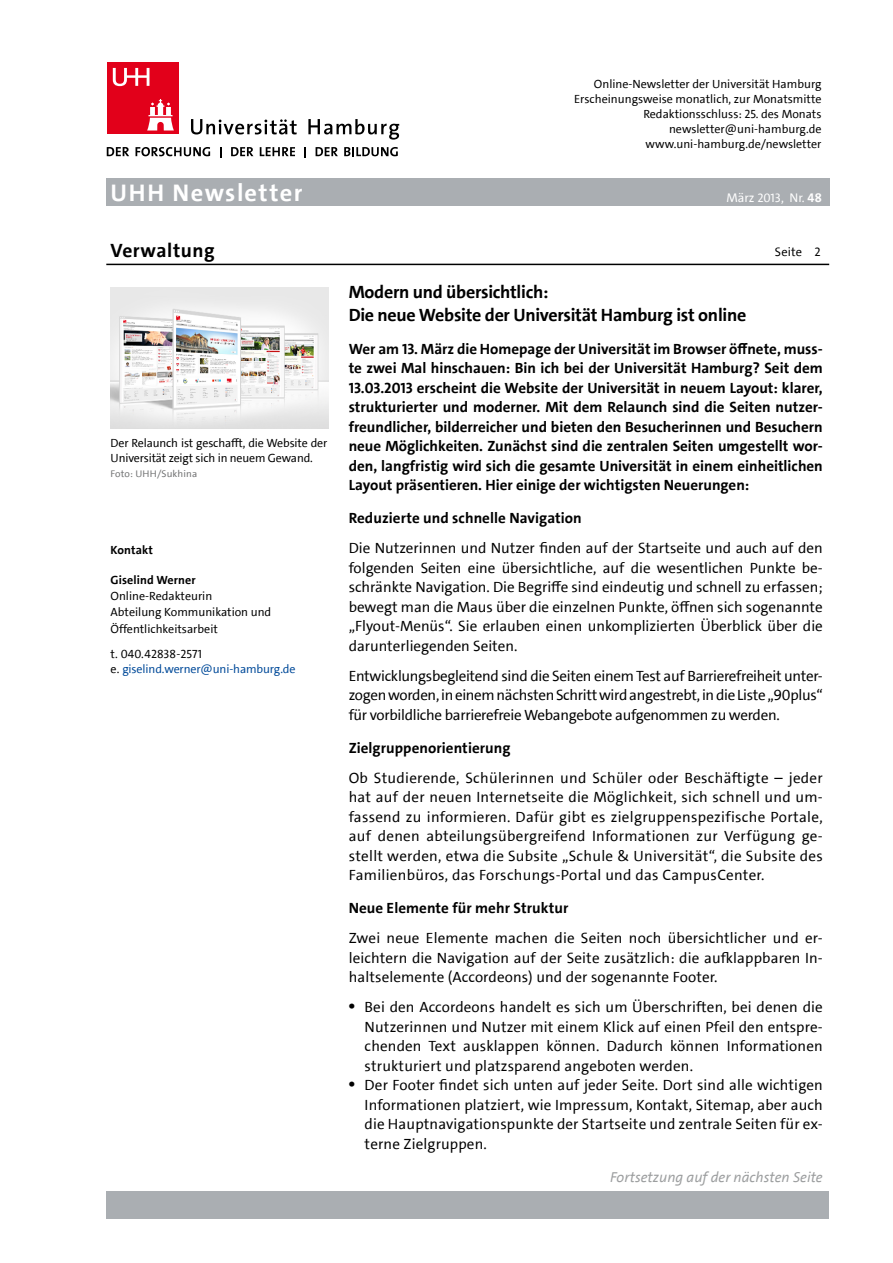
<style>
.page{position:relative;width:893px;height:1263px;background:#fff}
.page>*{position:absolute;margin:0;border:0;box-sizing:border-box;transform-origin:0 0}
.t1{font:700 24.3px "The Sans UHH";letter-spacing:.06em;color:#fff}
.t2{font:700 19.5px "The Sans UHH";letter-spacing:.03em;color:#000}
.t3{font:700 18px/22.5px "The Sans UHH";letter-spacing:-.015em;color:#000}
.t4{font:15px/19.5px "The Sans UHH";letter-spacing:.01em;color:#000;text-align:justify}
.t5{font:700 15px/19.5px "The Sans UHH";letter-spacing:.005em;color:#000;text-align:justify}
.t6{font:italic 14.55px "The Sans UHH";color:#9c9e9f}
.t7{font:12.75px "The Sans UHH";color:#fff}
.t8{font:12.3px "The Sans UHH";letter-spacing:.01em;color:#000}
.t9{font:12px/15px "The Sans UHH";color:#000}
.t10{font:12px/15px "The Sans UHH";letter-spacing:-.01em;color:#004a99}
.t11{font:700 12px "The Sans UHH";letter-spacing:.01em;color:#000}
.t12{font:9.75px "The Sans UHH";letter-spacing:.01em;color:#707172}
.s1{font-size:12.3px}
.s2{font-weight:700}
.s3{color:#000}
.s4{font-family:"Times";font-size:18px}
</style>
<div class="page">
<svg style="left:191px;top:119px;width:106px;height:15px"></svg>
<svg style="left:308px;top:119px;width:91px;height:21px"></svg>
<div style="left:107px;top:63px;width:72px;height:71px;background:#e2001a"></div>
<svg style="left:147px;top:99px;width:27px;height:31px"></svg>
<svg style="left:113px;top:68px;width:36px;height:18px"></svg>
<svg style="left:107px;top:147px;width:22px;height:9px"></svg>
<svg style="left:136px;top:147px;width:74px;height:9px"></svg>
<svg style="left:231px;top:147px;width:22px;height:9px"></svg>
<svg style="left:260px;top:147px;width:35px;height:9px"></svg>
<svg style="left:316px;top:147px;width:22px;height:9px"></svg>
<svg style="left:344px;top:147px;width:54px;height:9px"></svg>
<div style="left:106px;top:179px;width:723px;height:27px;background:#aaaeb2"></div>
<div style="left:106px;top:1191px;width:723px;height:27px;background:#aaaeb2"></div>
<hr style="left:106px;top:264px;width:723px;height:1px;background:#000">
<img style="left:111px;top:287px;width:217px;height:142px">
<p class="t9" style="left:574px;top:76px;width:249px;text-align:right">Online-Newsletter der Universität Hamburg Erscheinungsweise monatlich, zur Monatsmitte Redaktionsschluss: 25. des Monats newsletter@uni-hamburg.de www.uni-hamburg.de/newsletter</p>
<h1 class="t1" style="left:111px;top:177px;width:194px">UHH Newsletter</h1>
<p class="t7" style="left:726px;top:189px;width:97px">März <span class="s1">2013</span>, Nr. <span class="s2">48</span></p>
<h2 class="t2" style="left:111px;top:238px;width:106px">Verwaltung</h2>
<p class="t8" style="left:775px;top:244px;width:29px">Seite</p>
<p class="t8" style="left:814px;top:244px;width:8px">2</p>
<p class="t9" style="left:111px;top:435px;width:218px">Der Relaunch ist geschafft, die Website der<br>Universität zeigt sich in neuem Gewand.</p>
<p class="t12" style="left:111px;top:467px;width:88px">Foto: UHH/Sukhina</p>
<p class="t11" style="left:111px;top:542px;width:44px">Kontakt</p>
<p class="t11" style="left:111px;top:572px;width:87px">Giselind Werner</p>
<p class="t9" style="left:111px;top:588px;width:162px;line-height:16.4px">Online-Redakteurin<br>Abteilung Kommunikation und<br>Öffentlichkeitsarbeit</p>
<p class="t10" style="left:111px;top:646px;width:187px"><span class="s3">t. 040.42838-2571<br>e.</span> giselind.werner@uni-hamburg.de</p>
<p class="t3" style="left:349px;top:281px;width:399px">Modern und übersichtlich:<br>Die neue Website der Universität Hamburg ist online</p>
<p class="t5" style="left:349px;top:339px;width:476px">Wer am 13. März die Homepage der Universität im Browser öffnete, muss&shy;te zwei Mal hinschauen: Bin ich bei der Universität Hamburg? Seit dem 13.03.2013 erscheint die Website der Universität in neuem Layout: klarer, strukturierter und moderner. Mit dem Relaunch sind die Seiten nutzer&shy;freundlicher, bilderreicher und bieten den Besucherinnen und Besuchern neue Möglichkeiten. Zunächst sind die zentralen Seiten umgestellt wor&shy;den, langfristig wird sich die gesamte Universität in einem einheitlichen Layout präsentieren. Hier einige der wichtigsten Neuerungen:</p>
<p class="t5" style="left:349px;top:509px;width:235px">Reduzierte und schnelle Navigation</p>
<p class="t4" style="left:349px;top:539px;width:476px">Die Nutzerinnen und Nutzer finden auf der Startseite und auch auf den folgenden Seiten eine übersichtliche, auf die wesentlichen Punkte be&shy;schränkte Navigation. Die Begriffe sind eindeutig und schnell zu erfassen; bewegt man die Maus über die einzelnen Punkte, öffnen sich sogenannte „Flyout-Menüs“. Sie erlauben einen unkomplizierten Überblick über die darunterliegenden Seiten.</p>
<p class="t4" style="left:349px;top:666px;width:476px">Entwicklungsbegleitend sind die Seiten einem Test auf Barrierefreiheit unter&shy;zogen worden, in einem nächsten Schritt wird angestrebt, in die Liste „90plus“ für vorbildliche barrierefreie Webangebote aufgenommen zu werden.</p>
<p class="t5" style="left:349px;top:738px;width:163px">Zielgruppenorientierung</p>
<p class="t4" style="left:349px;top:768px;width:476px">Ob Studierende, Schülerinnen und Schüler oder Beschäftigte – jeder hat auf der neuen Internetseite die Möglichkeit, sich schnell und um&shy;fassend zu informieren. Dafür gibt es zielgruppenspezifische Portale, auf denen abteilungsübergreifend Informationen zur Verfügung ge&shy;stellt werden, etwa die Subsite „Schule &amp; Universität“, die Subsite des Familienbüros, das Forschungs-Portal und das CampusCenter.</p>
<p class="t5" style="left:349px;top:899px;width:221px">Neue Elemente für mehr Struktur</p>
<p class="t4" style="left:349px;top:929px;width:476px">Zwei neue Elemente machen die Seiten noch übersichtlicher und er&shy;leichtern die Navigation auf der Seite zusätzlich: die aufklappbaren In&shy;haltselemente (Accordeons) und der sogenannte Footer.</p>
<p class="t4" style="left:365px;top:998px;width:460px;text-indent:-16px"><span class="s4">•</span> Bei den Accordeons handelt es sich um Überschriften, bei denen die Nutzerinnen und Nutzer mit einem Klick auf einen Pfeil den entspre&shy;chenden Text ausklappen können. Dadurch können Informationen strukturiert und platzsparend angeboten werden.</p>
<p class="t4" style="left:365px;top:1076px;width:460px;text-indent:-16px"><span class="s4">•</span> Der Footer findet sich unten auf jeder Seite. Dort sind alle wichtigen Informationen platziert, wie Impressum, Kontakt, Sitemap, aber auch die Hauptnavigationspunkte der Startseite und zentrale Seiten für ex&shy;terne Zielgruppen.</p>
<p class="t6" style="left:610px;top:1167px;width:214px">Fortsetzung auf der nächsten Seite</p>
</div>
